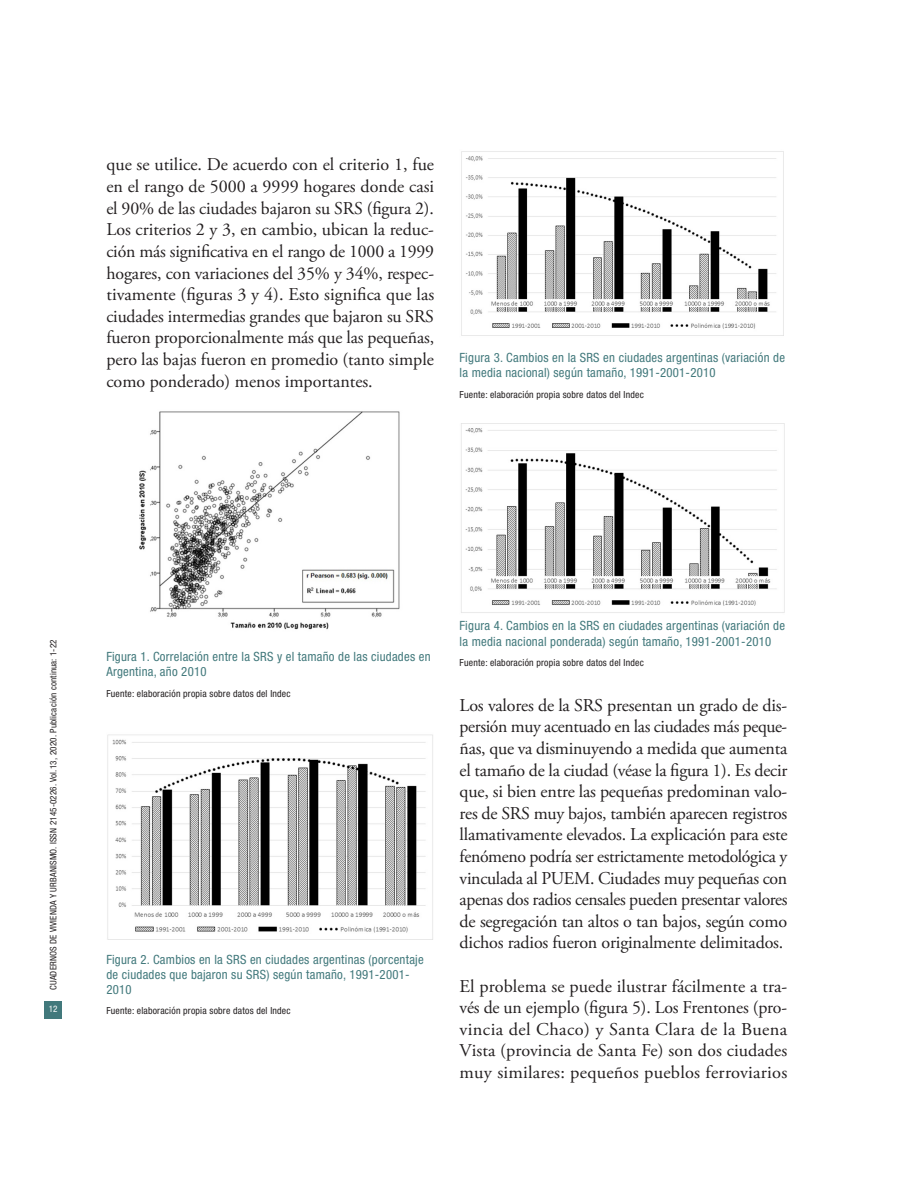
<style>
.page{position:relative;width:915px;height:1191px;background:#fff}
.page>*{position:absolute;margin:0;border:0;box-sizing:border-box;transform-origin:0 0}
.Cuerpo_texto_2{font:18px/21.6px "Adobe Garamond Pro";color:#231f20;text-align:justify}
.Figura-Tabla{font:condensed 12.75px/15.3px "Helvetica Neue LT Std";letter-spacing:.02em;color:#42797c}
.Fuente{font:condensed 9.75px "Helvetica Neue LT Std";letter-spacing:.02em;color:#231f20}
.t1{font:condensed 9px "Helvetica Neue LT Std";letter-spacing:.02em;color:#231f20}
.t2{font:condensed 9px "Helvetica Neue LT Std";color:#fff}
</style>
<div class="page">
<div style="left:44px;top:1000px;width:17px;height:18px;background:#42797c"></div>
<img style="left:139px;top:411px;width:261px;height:219px">
<img style="left:107px;top:734px;width:326px;height:206px">
<img style="left:461px;top:151px;width:323px;height:185px">
<img style="left:461px;top:423px;width:324px;height:190px">
<p class="Cuerpo_texto_2" style="left:106px;top:155px;width:329px">que se utilice. De acuerdo con el criterio 1, fue en el rango de 5000 a 9999 hogares donde casi el 90% de las ciudades bajaron su SRS (figura 2).<br>Los criterios 2 y 3, en cambio, ubican la reduc&shy;ción más significativa en el rango de 1000 a 1999 hogares, con variaciones del 35% y 34%, respec&shy;tivamente (figuras 3 y 4). Esto significa que las ciudades intermedias grandes que bajaron su SRS fueron proporcionalmente más que las pequeñas, pero las bajas fueron en promedio (tanto simple como ponderado) menos importantes.</p>
<p class="Figura-Tabla" style="left:459px;top:350px;width:327px">Figura 3. Cambios en la SRS en ciudades argentinas (variación de la media nacional) según tamaño, 1991-2001-2010</p>
<p class="Fuente" style="left:459px;top:388px;width:186px">Fuente: elaboración propia sobre datos del Indec</p>
<p class="t1" style="left:48px;top:990px;width:352px;rotate:-90deg">CUADERNOS DE VIVIENDA Y URBANISMO. ISSN 2145-0226. Vol.13, 2020. Publicación continua: 1-22</p>
<p class="t2" style="left:49px;top:1004px;width:10px">12</p>
<p class="Figura-Tabla" style="left:106px;top:649px;width:325px">Figura 1. Correlación entre la SRS y el tamaño de las ciudades en<br>Argentina, año 2010</p>
<p class="Fuente" style="left:106px;top:687px;width:186px">Fuente: elaboración propia sobre datos del Indec</p>
<p class="Figura-Tabla" style="left:106px;top:951px;width:319px">Figura 2. Cambios en la SRS en ciudades argentinas (porcentaje de ciudades que bajaron su SRS) según tamaño, 1991-2001-<br>2010</p>
<p class="Fuente" style="left:106px;top:1005px;width:186px">Fuente: elaboración propia sobre datos del Indec</p>
<p class="Figura-Tabla" style="left:459px;top:618px;width:327px">Figura 4. Cambios en la SRS en ciudades argentinas (variación de la media nacional ponderada) según tamaño, 1991-2001-2010</p>
<p class="Fuente" style="left:459px;top:657px;width:186px">Fuente: elaboración propia sobre datos del Indec</p>
<p class="Cuerpo_texto_2" style="left:459px;top:695px;width:329px">Los valores de la SRS presentan un grado de dis&shy;persión muy acentuado en las ciudades más peque&shy;ñas, que va disminuyendo a medida que aumenta el tamaño de la ciudad (véase la figura 1). Es decir que, si bien entre las pequeñas predominan valo&shy;res de SRS muy bajos, también aparecen registros llamativamente elevados. La explicación para este fenómeno podría ser estrictamente metodológica y vinculada al PUEM. Ciudades muy pequeñas con apenas dos radios censales pueden presentar valores de segregación tan altos o tan bajos, según como dichos radios fueron originalmente delimitados.</p>
<p class="Cuerpo_texto_2" style="left:459px;top:975px;width:329px">El problema se puede ilustrar fácilmente a tra&shy;vés de un ejemplo (figura 5). Los Frentones (pro&shy;vincia del Chaco) y Santa Clara de la Buena Vista (provincia de Santa Fe) son dos ciudades muy similares: pequeños pueblos ferroviarios</p>
</div>
